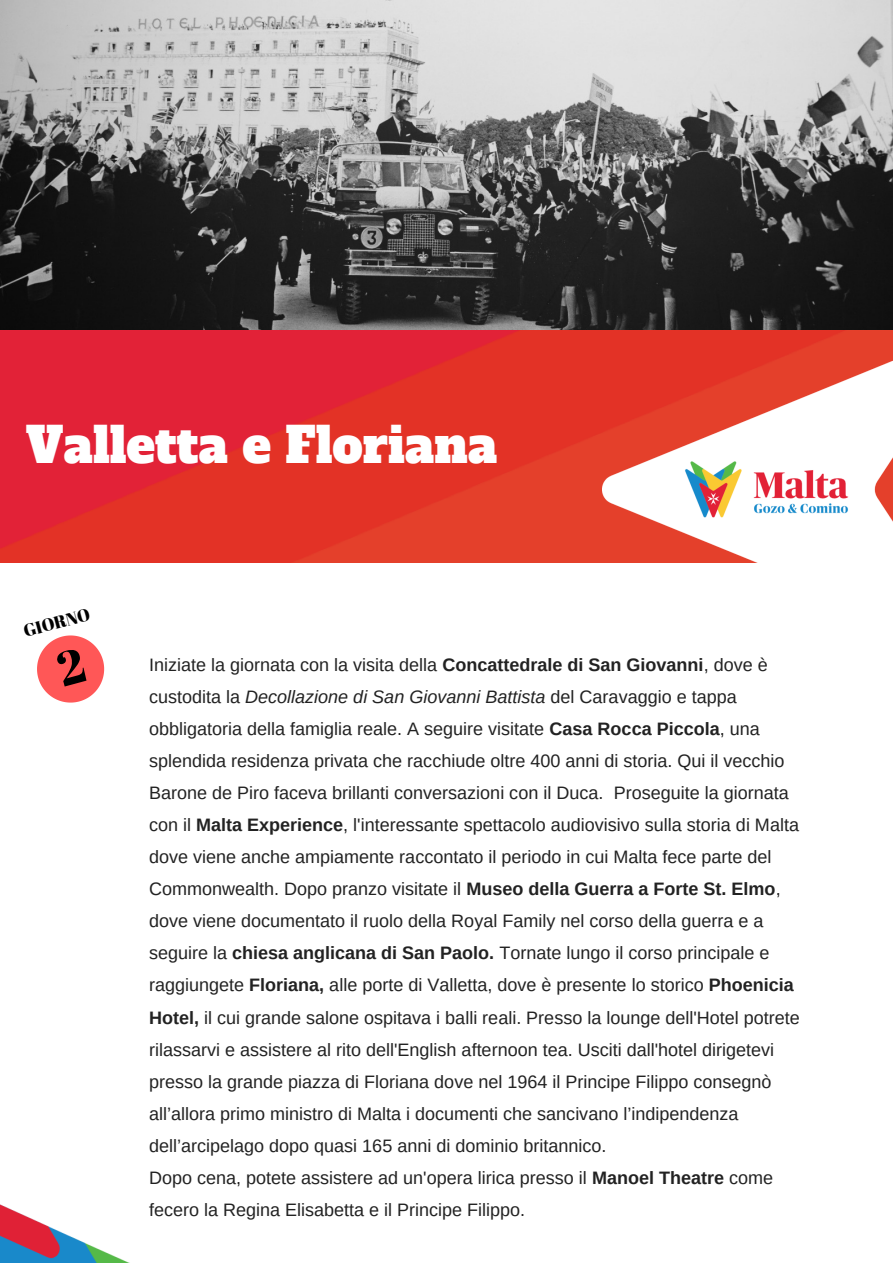
<style>
.page{position:relative;width:893px;height:1263px;background:#fff}
.page>*{position:absolute;margin:0;border:0;box-sizing:border-box;transform-origin:0 0}
.t1{font:48px "Alfa Slab One";color:#fff}
.t2{font:18px/32.1px "Arimo";color:#222}
.t3{font:17.25px "Abril Fatface";color:#000}
.s1{font-weight:700}
.s2{font-style:italic}
</style>
<div class="page">
<img style="left:0;top:1204px;width:130px;height:59px">
<img style="left:0;top:0;width:893px;height:331px">
<img style="left:0;top:331px;width:893px;height:231px">
<img style="left:602px;top:358px;width:291px;height:204px">
<svg style="left:37px;top:635px;width:67px;height:67px"></svg>
<p class="t1" style="left:26px;top:413px;width:473px">Valletta e Floriana</p>
<p class="t3" style="left:21px;top:619px;width:70px;rotate:-15deg">GIORNO</p>
<p class="t2" style="left:149px;top:648px;width:652px">Iniziate la giornata con la visita della <span class="s1">Concattedrale di San Giovanni</span>, dove è custodita la <span class="s2">Decollazione di San Giovanni Battista</span> del Caravaggio e tappa obbligatoria della famiglia reale. A seguire visitate <span class="s1">Casa Rocca Piccola</span>, una splendida residenza privata che racchiude oltre 400 anni di storia. Qui il vecchio Barone de Piro faceva brillanti conversazioni con il Duca. Proseguite la giornata con il <span class="s1">Malta Experience</span>, l'interessante spettacolo audiovisivo sulla storia di Malta dove viene anche ampiamente raccontato il periodo in cui Malta fece parte del Commonwealth. Dopo pranzo visitate il <span class="s1">Museo della Guerra a Forte St. Elmo</span>, dove viene documentato il ruolo della Royal Family nel corso della guerra e a seguire la <span class="s1">chiesa anglicana di San Paolo.</span> Tornate lungo il corso principale e raggiungete <span class="s1">Floriana,</span> alle porte di Valletta, dove è presente lo storico <span class="s1">Phoenicia Hotel,</span> il cui grande salone ospitava i balli reali. Presso la lounge dell'Hotel potrete rilassarvi e assistere al rito dell'English afternoon tea. Usciti dall'hotel dirigetevi presso la grande piazza di Floriana dove nel 1964 il Principe Filippo consegnò all’allora primo ministro di Malta i documenti che sancivano l’indipendenza dell’arcipelago dopo quasi 165 anni di dominio britannico.</p>
<p class="t2" style="left:149px;top:1161px;width:625px">Dopo cena, potete assistere ad un'opera lirica presso il <span class="s1">Manoel Theatre</span> come fecero la Regina Elisabetta e il Principe Filippo.</p>
</div>
